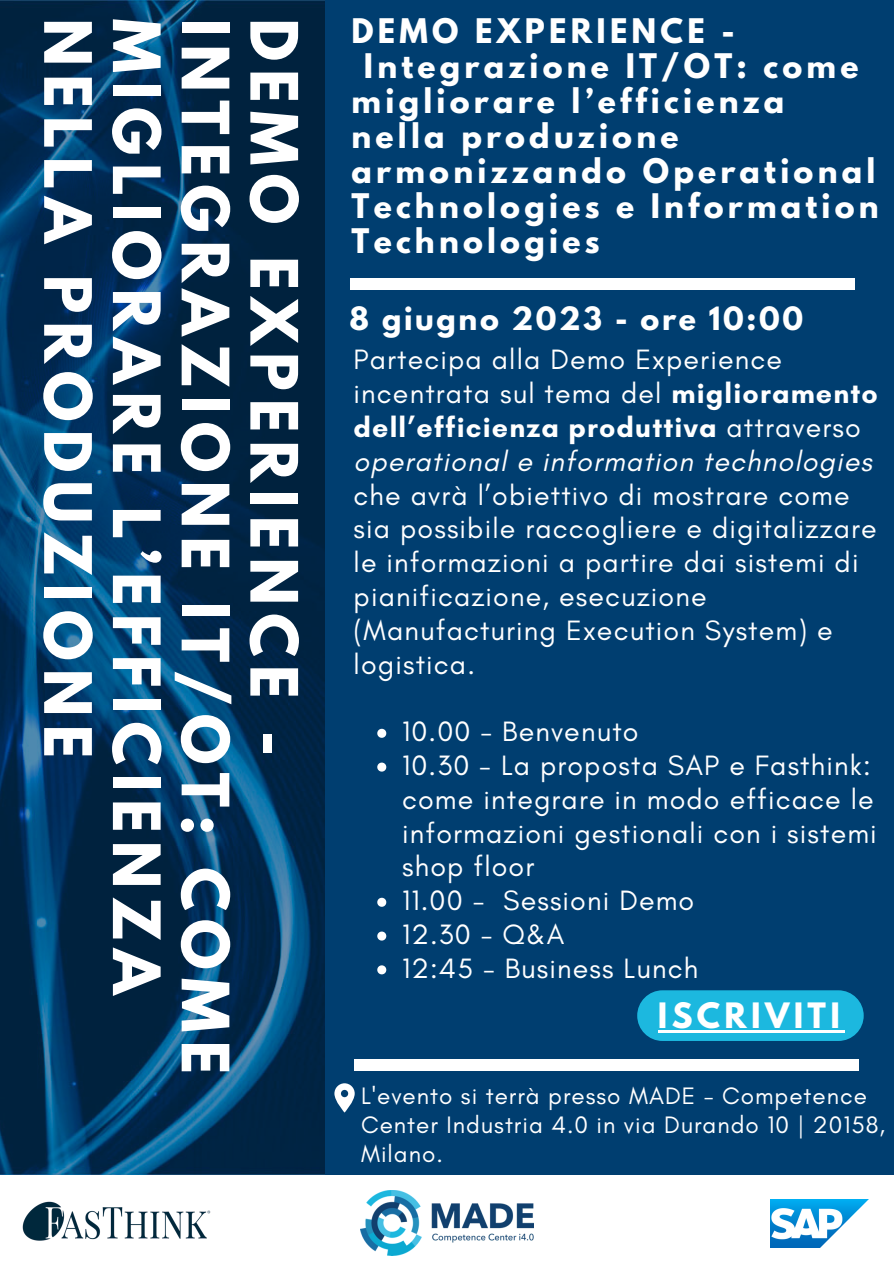
<style>
.page{position:relative;width:894px;height:1264px;background:#fff}
.page>*{position:absolute;margin:0;border:0;box-sizing:border-box;transform-origin:0 0}
.t1{font:700 57.75px/68.7px "League Spartan";letter-spacing:.14em;color:#fff}
.t2{font:700 31.05px "League Spartan";letter-spacing:.14em;color:#fff}
.t3{font:700 30px "League Spartan";letter-spacing:.14em;color:#fff}
.t4{font:28.5px/33.8px "Glacial Indifference";letter-spacing:.04em;color:#fff}
.t5{font:700 28.5px "League Spartan";letter-spacing:.09em;color:#fff}
.t6{font:24.3px/29.1px "Glacial Indifference";letter-spacing:.04em;color:#fff}
.s1{font-weight:700}
.s2{font-style:italic}
</style>
<div class="page">
<div style="left:0;top:0;width:893px;height:1263px;background:#003e70"></div>
<img style="left:0;top:0;width:324px;height:1174px">
<div style="left:0;top:1175px;width:893px;height:88px;background:#fff"></div>
<img style="left:360px;top:1190px;width:173px;height:65px">
<svg style="left:334px;top:1083px;width:20px;height:29px"></svg>
<img style="left:22px;top:1201px;width:189px;height:40px">
<div style="left:349px;top:278px;width:505px;height:12px;background:#fff"></div>
<svg style="left:377px;top:728px;width:9px;height:9px"></svg>
<svg style="left:377px;top:762px;width:9px;height:9px"></svg>
<svg style="left:377px;top:897px;width:9px;height:9px"></svg>
<svg style="left:377px;top:931px;width:9px;height:9px"></svg>
<svg style="left:377px;top:965px;width:9px;height:9px"></svg>
<div style="left:353px;top:1059px;width:505px;height:11px;background:#fff"></div>
<div style="left:637px;top:990px;width:226px;height:50px;background:#1cb8df;border-radius:25px"></div>
<img style="left:770px;top:1199px;width:98px;height:48px">
<hr style="left:657px;top:1030px;width:187px;height:2px;background:#fff">
<p class="t1" style="left:300px;top:18px;width:1057px;rotate:90deg">DEMO EXPERIENCE -<br>INTEGRAZIONE IT/OT: COME<br>MIGLIORARE L’EFFICIENZA<br>NELLA PRODUZIONE</p>
<p class="t3" style="left:351px;top:16px;width:384px">DEMO EXPERIENCE -</p>
<p class="t3" style="left:364px;top:51px;width:496px">Integrazione IT/OT: come</p>
<p class="t3" style="left:351px;top:86px;width:434px">migliorare l’efficienza</p>
<p class="t3" style="left:351px;top:121px;width:328px">nella produzione</p>
<p class="t3" style="left:351px;top:156px;width:525px">armonizzando Operational</p>
<p class="t3" style="left:351px;top:191px;width:528px">Technologies e Information</p>
<p class="t3" style="left:351px;top:226px;width:249px">Technologies</p>
<p class="t5" style="left:349px;top:304px;width:455px">8 giugno 2023 - ore 10:00</p>
<p class="t4" style="left:353px;top:342px;width:525px">Partecipa alla Demo Experience incentrata sul tema del <span class="s1">miglioramento dell’efficienza produttiva</span> attraverso <span class="s2">operational e information technologies </span>che avrà l’obiettivo di mostrare come sia possibile raccogliere e digitalizzare le informazioni a partire dai sistemi di pianificazione, esecuzione (Manufacturing Execution System) e logistica.</p>
<p class="t4" style="left:402px;top:714px;width:238px">10.00 - Benvenuto</p>
<p class="t4" style="left:402px;top:748px;width:476px">10.30 - La proposta SAP e Fasthink: come integrare in modo efficace le informazioni gestionali con i sistemi shop floor</p>
<p class="t4" style="left:402px;top:883px;width:293px">11.00 - Sessioni Demo</p>
<p class="t4" style="left:402px;top:917px;width:164px">12.30 - Q&amp;A</p>
<p class="t4" style="left:402px;top:950px;width:297px">12:45 - Business Lunch</p>
<p class="t2" style="left:657px;top:999px;width:183px">ISCRIVITI</p>
<p class="t6" style="left:361px;top:1080px;width:525px">L'evento si terrà presso MADE - Competence<br>Center Industria 4.0 in via Durando 10 | 20158,<br>Milano.</p>
</div>
